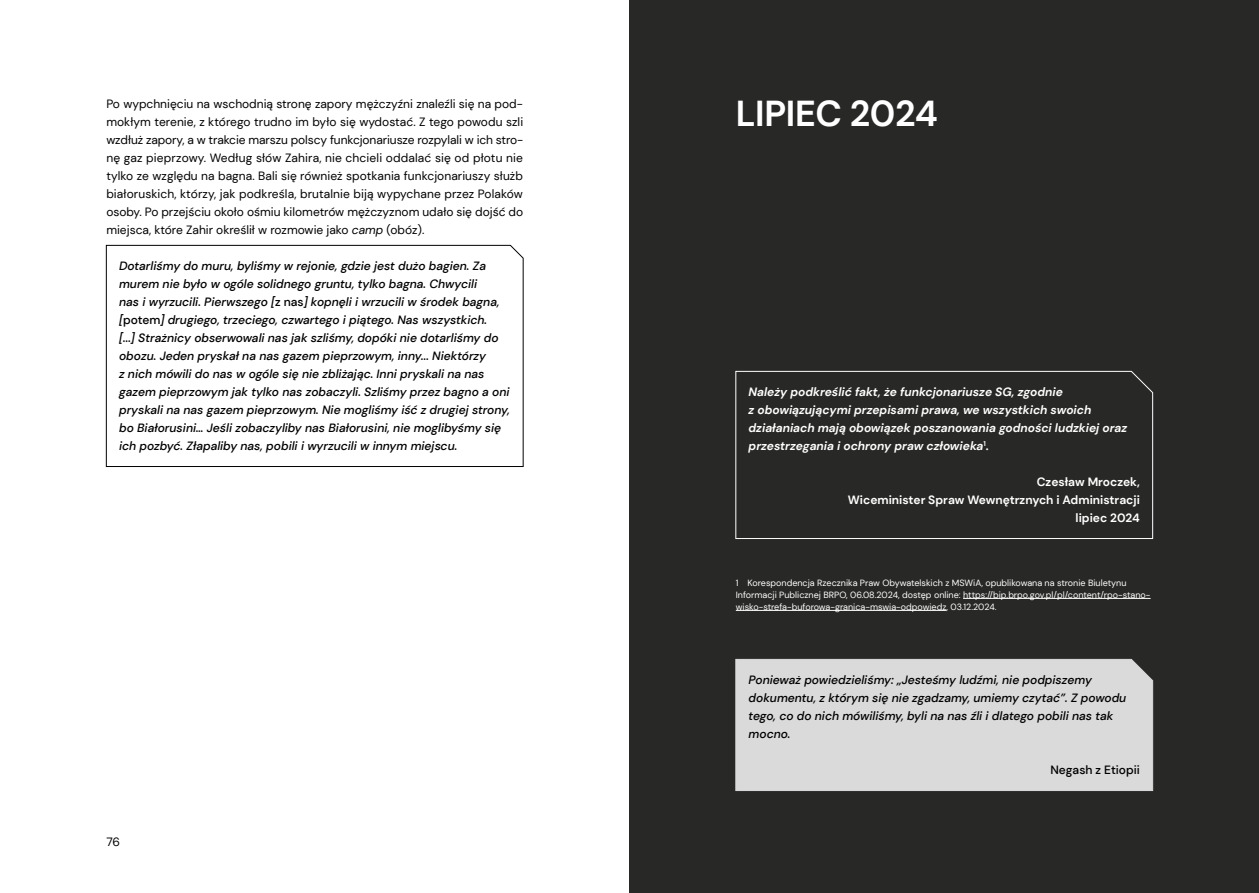
<style>
.page{position:relative;width:1259px;height:893px;background:#fff}
.page>*{position:absolute;margin:0;border:0;box-sizing:border-box;transform-origin:0 0}
.t1{font:700 36px "DM Sans";letter-spacing:-.01em;color:#fff}
.t2{font:italic 500 12px/18px "DM Sans";color:#000}
.t3{font:12px/18px "DM Sans";color:#000;text-align:justify}
.t4{font:italic 700 12px/18px "DM Sans";color:#fff}
.t5{font:700 12px/18px "DM Sans";color:#fff;text-align:right}
.t6{font:500 12px "DM Sans";color:#000}
.t7{font:9px/12px "DM Sans";color:#fff}
.s1{font-style:italic}
.s2{font-style:normal}
</style>
<div class="page">
<svg style="left:106px;top:245px;width:418px;height:222px"></svg>
<div style="left:629px;top:0;width:630px;height:893px;background:#282826"></div>
<svg style="left:735px;top:371px;width:418px;height:168px"></svg>
<hr style="left:963px;top:598px;width:187px;height:1px;background:#fff">
<hr style="left:736px;top:610px;width:210px;height:1px;background:#fff">
<div style="left:735px;top:659px;width:418px;height:132px;background:#dadada"></div>
<p class="t3" style="left:106px;top:95px;width:418px">Po wypchnięciu na wschodnią stronę zapory mężczyźni znaleźli się na pod&shy;mokłym terenie, z którego trudno im było się wydostać. Z tego powodu szli wzdłuż zapory, a w trakcie marszu polscy funkcjonariusze rozpylali w ich stro&shy;nę gaz pieprzowy. Według słów Zahira, nie chcieli oddalać się od płotu nie tylko ze względu na bagna. Bali się również spotkania funkcjonariuszy służb białoruskich, którzy, jak podkreśla, brutalnie biją wypychane przez Polaków osoby. Po przejściu około ośmiu kilometrów mężczyznom udało się dojść do miejsca, które Zahir określił w rozmowie jako <span class="s1">camp</span> (obóz).</p>
<p class="t2" style="left:119px;top:257px;width:392px">Dotarliśmy do muru, byliśmy w rejonie, gdzie jest dużo bagien. Za murem nie było w ogóle solidnego gruntu, tylko bagna. Chwycili<br>nas i wyrzucili. Pierwszego [<span class="s2">z nas</span>] kopnęli i wrzucili w środek bagna, [<span class="s2">potem</span>] drugiego, trzeciego, czwartego i piątego. Nas wszystkich.<br>[...] Strażnicy obserwowali nas jak szliśmy, dopóki nie dotarliśmy do obozu. Jeden pryskał na nas gazem pieprzowym, inny... Niektórzy<br>z nich mówili do nas w ogóle się nie zbliżając. Inni pryskali na nas gazem pieprzowym jak tylko nas zobaczyli. Szliśmy przez bagno a oni pryskali na nas gazem pieprzowym. Nie mogliśmy iść z drugiej strony, bo Białorusini… Jeśli zobaczyliby nas Białorusini, nie moglibyśmy się ich pozbyć. Złapaliby nas, pobili i wyrzucili w innym miejscu.</p>
<p class="t3" style="left:106px;top:833px;width:15px">76</p>
<h1 class="t1" style="left:736px;top:91px;width:204px">LIPIEC 2024</h1>
<p class="t4" style="left:748px;top:383px;width:380px">Należy podkreślić fakt, że funkcjonariusze SG, zgodnie<br>z obowiązującymi przepisami prawa, we wszystkich swoich działaniach mają obowiązek poszanowania godności ludzkiej oraz przestrzegania i ochrony praw człowieka<sup>1</sup><span class="s2">.</span></p>
<p class="t5" style="left:848px;top:473px;width:293px">Czesław Mroczek,<br>Wiceminister Spraw Wewnętrznych i Administracji lipiec 2024</p>
<p class="t7" style="left:736px;top:576px;width:416px">1 Korespondencja Rzecznika Praw Obywatelskich z MSWiA, opublikowana na stronie Biuletynu<br>Informacji Publicznej BRPO, 06.08.2024, dostęp online: https://bip.brpo.gov.pl/pl/content/rpo-stano&shy;wisko-strefa-buforowa-granica-mswia-odpowiedz, 03.12.2024.</p>
<p class="t2" style="left:748px;top:671px;width:379px">Ponieważ powiedzieliśmy: „Jesteśmy ludźmi, nie podpiszemy dokumentu, z którym się nie zgadzamy, umiemy czytać”. Z powodu tego, co do nich mówiliśmy, byli na nas źli i dlatego pobili nas tak mocno.</p>
<p class="t6" style="left:1050px;top:762px;width:91px">Negash z Etiopii</p>
</div>
